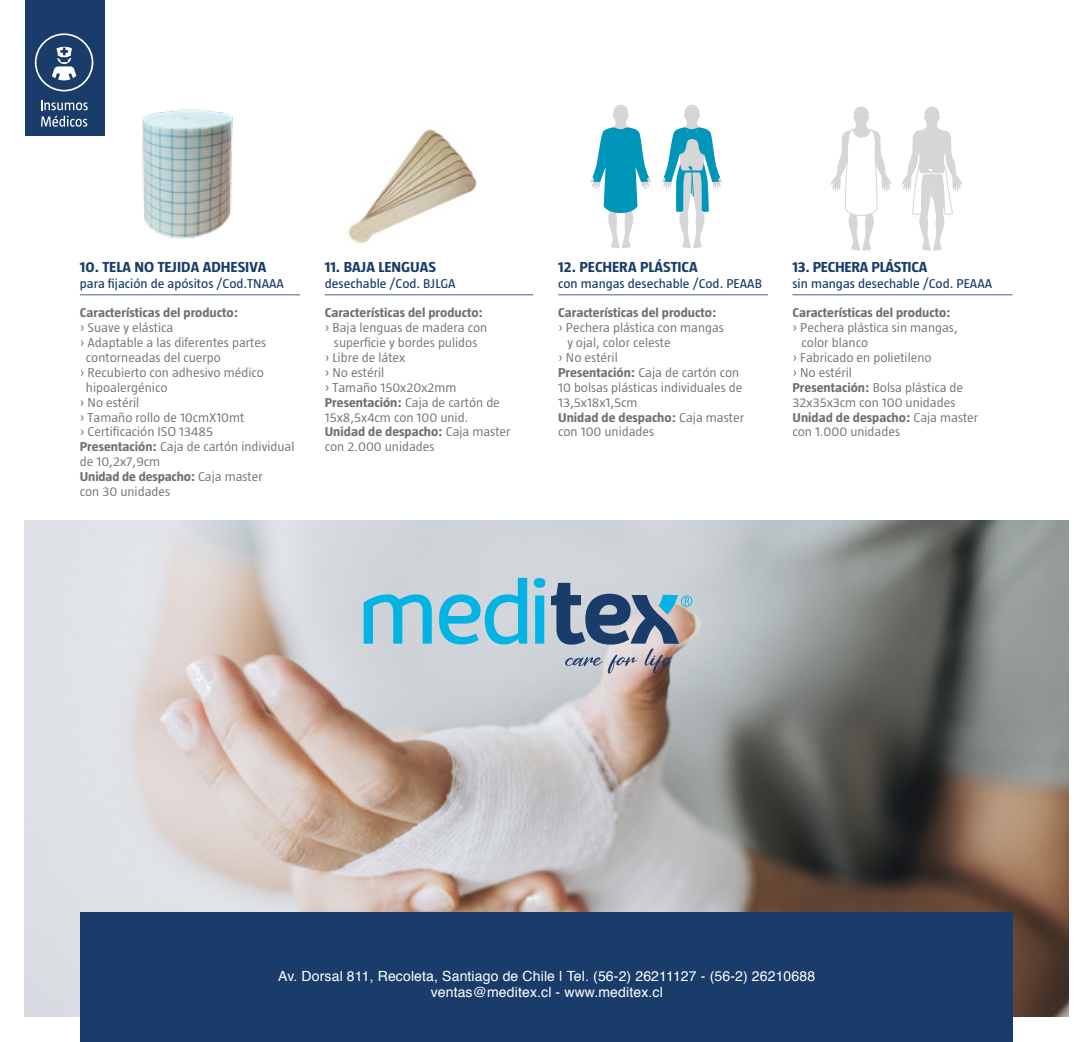
<style>
.page{position:relative;width:1092px;height:1042px;background:#fff}
.page>*{position:absolute;margin:0;border:0;box-sizing:border-box;transform-origin:0 0}
.t1{font:700 14.88px "Taz";color:#193c6a;scale:1.08 1}
.t2{font:14px/16.8px "Helvetica";letter-spacing:.01em;color:#fff;text-align:center}
.t3{font:300 13.12px "Taz";color:#706f6f;scale:1.08 1}
.t4{font:700 13.12px "Taz";color:#706f6f;scale:1.08 1}
.t5{font:13.12px "Taz";color:#193c6a;scale:1.08 1}
.s1{font-weight:700}
.s2{font-weight:300}
</style>
<div class="page">
<img style="left:25px;top:520px;width:1043px;height:496px">
<svg style="left:590px;top:105px;width:61px;height:143px"></svg>
<svg style="left:662px;top:105px;width:60px;height:143px"></svg>
<hr style="left:558px;top:294px;width:209px;height:1px;background:#476388">
<hr style="left:792px;top:294px;width:220px;height:1px;background:#476388">
<svg style="left:901px;top:107px;width:61px;height:144px"></svg>
<svg style="left:831px;top:107px;width:60px;height:144px"></svg>
<hr style="left:80px;top:294px;width:220px;height:1px;background:#476388">
<img style="left:348px;top:129px;width:129px;height:115px">
<hr style="left:325px;top:294px;width:208px;height:1px;background:#476388">
<div style="left:80px;top:912px;width:932px;height:130px;background:#193c6a"></div>
<div style="left:25px;top:0;width:79px;height:136px;background:#193c6a"></div>
<svg style="left:41px;top:100px;width:47px;height:10px"></svg>
<svg style="left:41px;top:116px;width:46px;height:11px"></svg>
<svg style="left:35px;top:33px;width:58px;height:58px"></svg>
<svg style="left:363px;top:594px;width:69px;height:49px;background:#70c3dc"></svg>
<svg style="left:439px;top:578px;width:88px;height:66px;background:#7cc6dd"></svg>
<svg style="left:534px;top:578px;width:11px;height:65px"></svg>
<svg style="left:551px;top:583px;width:141px;height:91px;background:#8f9bab"></svg>
<img style="left:142px;top:109px;width:91px;height:130px">
<p class="t1" style="left:80px;top:258px;width:174px">10. TELA NO TEJIDA ADHESIVA</p>
<p class="t5" style="left:80px;top:276px;width:190px">para fijación de apósitos /Cod.TNAAA</p>
<p class="t4" style="left:80px;top:305px;width:148px">Características del producto:</p>
<p class="t3" style="left:80px;top:320px;width:88px">› Suave y elástica</p>
<p class="t3" style="left:80px;top:335px;width:174px">› Adaptable a las diferentes partes</p>
<p class="t3" style="left:86px;top:350px;width:127px">contorneadas del cuerpo</p>
<p class="t3" style="left:80px;top:365px;width:172px">› Recubierto con adhesivo médico</p>
<p class="t3" style="left:86px;top:380px;width:77px">hipoalergénico</p>
<p class="t3" style="left:80px;top:395px;width:57px">› No estéril</p>
<p class="t3" style="left:80px;top:410px;width:154px">› Tamaño rollo de 10cmX10mt</p>
<p class="t3" style="left:80px;top:424px;width:125px">› Certificación ISO 13485</p>
<p class="t3" style="left:80px;top:439px;width:200px"><span class="s1">Presentación:</span> Caja de cartón individual</p>
<p class="t3" style="left:80px;top:454px;width:76px">de 10,2x7,9cm</p>
<p class="t4" style="left:80px;top:469px;width:171px">Unidad de despacho: <span class="s2">Caja master</span></p>
<p class="t3" style="left:80px;top:484px;width:85px">con 30 unidades</p>
<p class="t1" style="left:325px;top:258px;width:104px">11. BAJA LENGUAS</p>
<p class="t5" style="left:325px;top:276px;width:123px">desechable /Cod. BJLGA</p>
<p class="t4" style="left:325px;top:305px;width:148px">Características del producto:</p>
<p class="t3" style="left:325px;top:320px;width:152px">› Baja lenguas de madera con</p>
<p class="t3" style="left:334px;top:335px;width:134px">superficie y bordes pulidos</p>
<p class="t3" style="left:325px;top:350px;width:76px">› Libre de látex</p>
<p class="t3" style="left:325px;top:365px;width:57px">› No estéril</p>
<p class="t3" style="left:325px;top:380px;width:123px">› Tamaño 150x20x2mm</p>
<p class="t3" style="left:325px;top:395px;width:164px"><span class="s1">Presentación:</span> Caja de cartón de</p>
<p class="t3" style="left:325px;top:410px;width:134px">15x8,5x4cm con 100 unid.</p>
<p class="t4" style="left:325px;top:424px;width:174px">Unidad de despacho: <span class="s2">Caja master</span></p>
<p class="t3" style="left:325px;top:439px;width:103px">con 2.000 unidades</p>
<p class="t1" style="left:558px;top:258px;width:131px">12. PECHERA PLÁSTICA</p>
<p class="t5" style="left:558px;top:276px;width:190px">con mangas desechable /Cod. PEAAB</p>
<p class="t4" style="left:558px;top:305px;width:148px">Características del producto:</p>
<p class="t3" style="left:558px;top:320px;width:155px">› Pechera plástica con mangas</p>
<p class="t3" style="left:567px;top:335px;width:97px">y ojal, color celeste</p>
<p class="t3" style="left:558px;top:350px;width:57px">› No estéril</p>
<p class="t3" style="left:558px;top:365px;width:169px"><span class="s1">Presentación:</span> Caja de cartón con</p>
<p class="t3" style="left:558px;top:380px;width:172px">10 bolsas plásticas individuales de</p>
<p class="t3" style="left:558px;top:395px;width:75px">13,5x18x1,5cm</p>
<p class="t4" style="left:558px;top:410px;width:174px">Unidad de despacho: <span class="s2">Caja master</span></p>
<p class="t3" style="left:558px;top:424px;width:90px">con 100 unidades</p>
<p class="t1" style="left:792px;top:258px;width:126px">13. PECHERA PLÁSTICA</p>
<p class="t5" style="left:792px;top:276px;width:186px">sin mangas desechable /Cod. PEAAA</p>
<p class="t4" style="left:792px;top:305px;width:148px">Características del producto:</p>
<p class="t3" style="left:792px;top:320px;width:155px">› Pechera plástica sin mangas,</p>
<p class="t3" style="left:801px;top:335px;width:63px">color blanco</p>
<p class="t3" style="left:792px;top:350px;width:130px">› Fabricado en polietileno</p>
<p class="t3" style="left:792px;top:365px;width:57px">› No estéril</p>
<p class="t3" style="left:792px;top:380px;width:160px"><span class="s1">Presentación:</span> Bolsa plástica de</p>
<p class="t3" style="left:792px;top:395px;width:152px">32x35x3cm con 100 unidades</p>
<p class="t4" style="left:792px;top:410px;width:174px">Unidad de despacho: <span class="s2">Caja master</span></p>
<p class="t3" style="left:792px;top:424px;width:101px">con 1.000 unidades</p>
<p class="t2" style="left:278px;top:968px;width:538px">Av. Dorsal 811, Recoleta, Santiago de Chile | Tel. (56-2) 26211127 - (56-2) 26210688 ventas@meditex.cl - www.meditex.cl</p>
</div>
